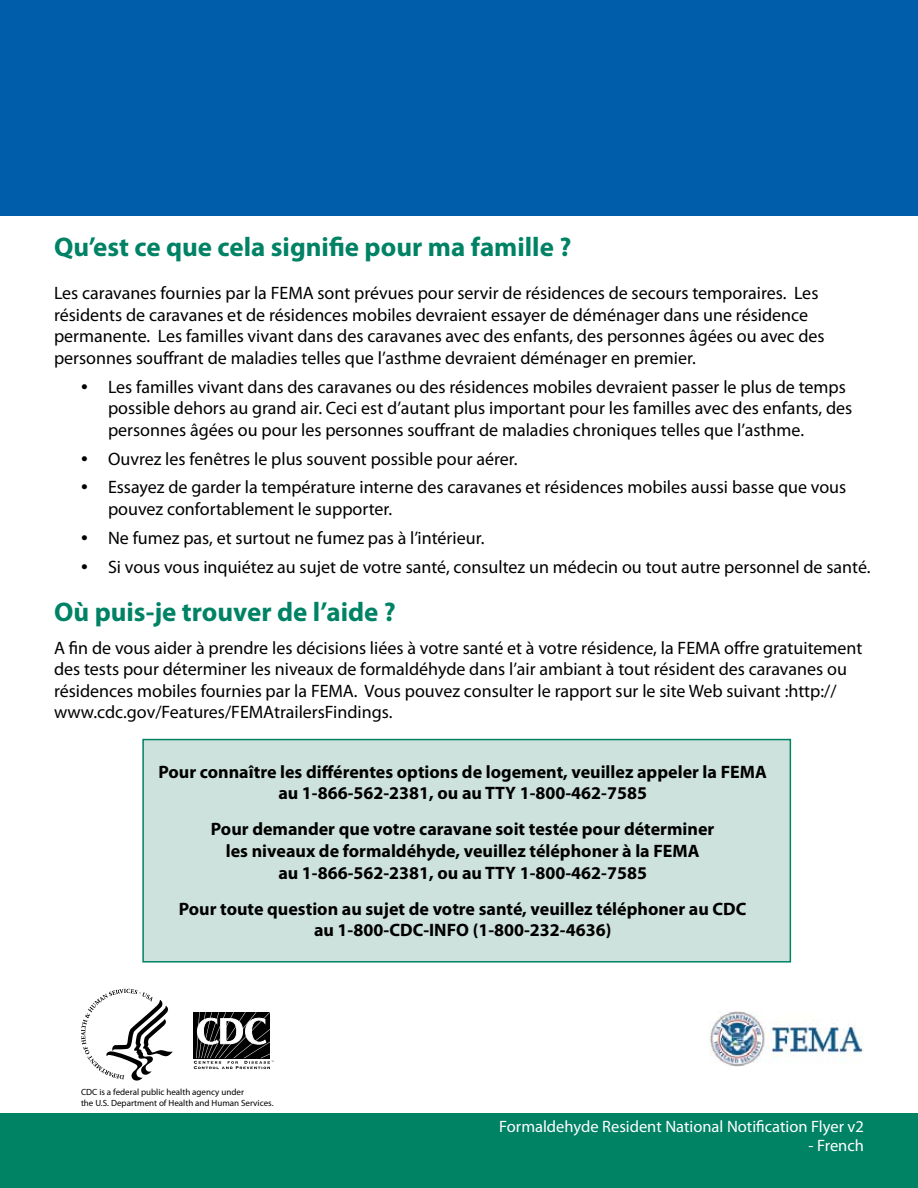
<style>
.page{position:relative;width:918px;height:1188px;background:#fff}
.page>*{position:absolute;margin:0;border:0;box-sizing:border-box;transform-origin:0 0}
.t1{font:700 27px "Myriad Pro";color:#008265}
.t2{font:18px/21.6px "Myriad Pro";color:#000}
.t3{font:700 18px/21.6px "Myriad Pro";color:#000;text-align:center}
.t4{font:16.5px "Myriad Pro";color:#fff}
.t5{font:9px/10.8px "Myriad Pro";color:#000}
.s1{font-size:24px}
</style>
<div class="page">
<div style="left:143px;top:740px;width:647px;height:222px;background:#cde2dc"></div>
<div style="left:142px;top:739px;width:649px;height:224px;border:2px solid #008265"></div>
<div style="left:0;top:0;width:918px;height:216px;background:#005daa"></div>
<div style="left:0;top:1114px;width:918px;height:74px;background:#008265"></div>
<svg style="left:194px;top:1012px;width:80px;height:57px"></svg>
<svg style="left:81px;top:989px;width:92px;height:92px"></svg>
<img style="left:710px;top:1011px;width:154px;height:55px">
<h1 class="t1" style="left:54px;top:229px;width:519px">Qu’est ce que cela signifie pour ma famille ?</h1>
<p class="t2" style="left:54px;top:282px;width:772px">Les caravanes fournies par la FEMA sont prévues pour servir de résidences de secours temporaires. Les résidents de caravanes et de résidences mobiles devraient essayer de déménager dans une résidence permanente. Les familles vivant dans des caravanes avec des enfants, des personnes âgées ou avec des personnes souffrant de maladies telles que l’asthme devraient déménager en premier.</p>
<p class="t2" style="left:108px;top:376px;width:746px;text-indent:-27px"><span class="s1">•</span> Les familles vivant dans des caravanes ou des résidences mobiles devraient passer le plus de temps possible dehors au grand air. Ceci est d’autant plus important pour les familles avec des enfants, des personnes âgées ou pour les personnes souffrant de maladies chroniques telles que l’asthme.</p>
<p class="t2" style="left:81px;top:448px;width:438px"><span class="s1">•</span> Ouvrez les fenêtres le plus souvent possible pour aérer.</p>
<p class="t2" style="left:108px;top:476px;width:740px;text-indent:-27px"><span class="s1">•</span> Essayez de garder la température interne des caravanes et résidences mobiles aussi basse que vous pouvez confortablement le supporter.</p>
<p class="t2" style="left:81px;top:527px;width:405px"><span class="s1">•</span> Ne fumez pas, et surtout ne fumez pas à l’intérieur.</p>
<p class="t2" style="left:81px;top:556px;width:791px"><span class="s1">•</span> Si vous vous inquiétez au sujet de votre santé, consultez un médecin ou tout autre personnel de santé.</p>
<h1 class="t1" style="left:54px;top:595px;width:344px">Où puis-je trouver de l’aide ?</h1>
<p class="t2" style="left:54px;top:637px;width:810px">A fin de vous aider à prendre les décisions liées à votre santé et à votre résidence, la FEMA offre gratuitement des tests pour déterminer les niveaux de formaldéhyde dans l’air ambiant à tout résident des caravanes ou résidences mobiles fournies par la FEMA. Vous pouvez consulter le rapport sur le site Web suivant :http:// www.cdc.gov/Features/FEMAtrailersFindings.</p>
<p class="t3" style="left:159px;top:760px;width:610px">Pour connaître les différentes options de logement, veuillez appeler la FEMA au 1-866-562-2381, ou au TTY 1-800-462-7585</p>
<p class="t3" style="left:211px;top:818px;width:505px">Pour demander que votre caravane soit testée pour déterminer les niveaux de formaldéhyde, veuillez téléphoner à la FEMA<br>au 1-866-562-2381, ou au TTY 1-800-462-7585</p>
<p class="t3" style="left:179px;top:897px;width:569px">Pour toute question au sujet de votre santé, veuillez téléphoner au CDC au 1-800-CDC-INFO (1-800-232-4636)</p>
<p class="t5" style="left:81px;top:1086px;width:194px">CDC is a federal public health agency under<br>the U.S. Department of Health and Human Services.</p>
<p class="t4" style="left:499px;top:1116px;width:366px">Formaldehyde Resident National Notification Flyer v2</p>
<p class="t4" style="left:809px;top:1136px;width:57px">- French</p>
</div>
